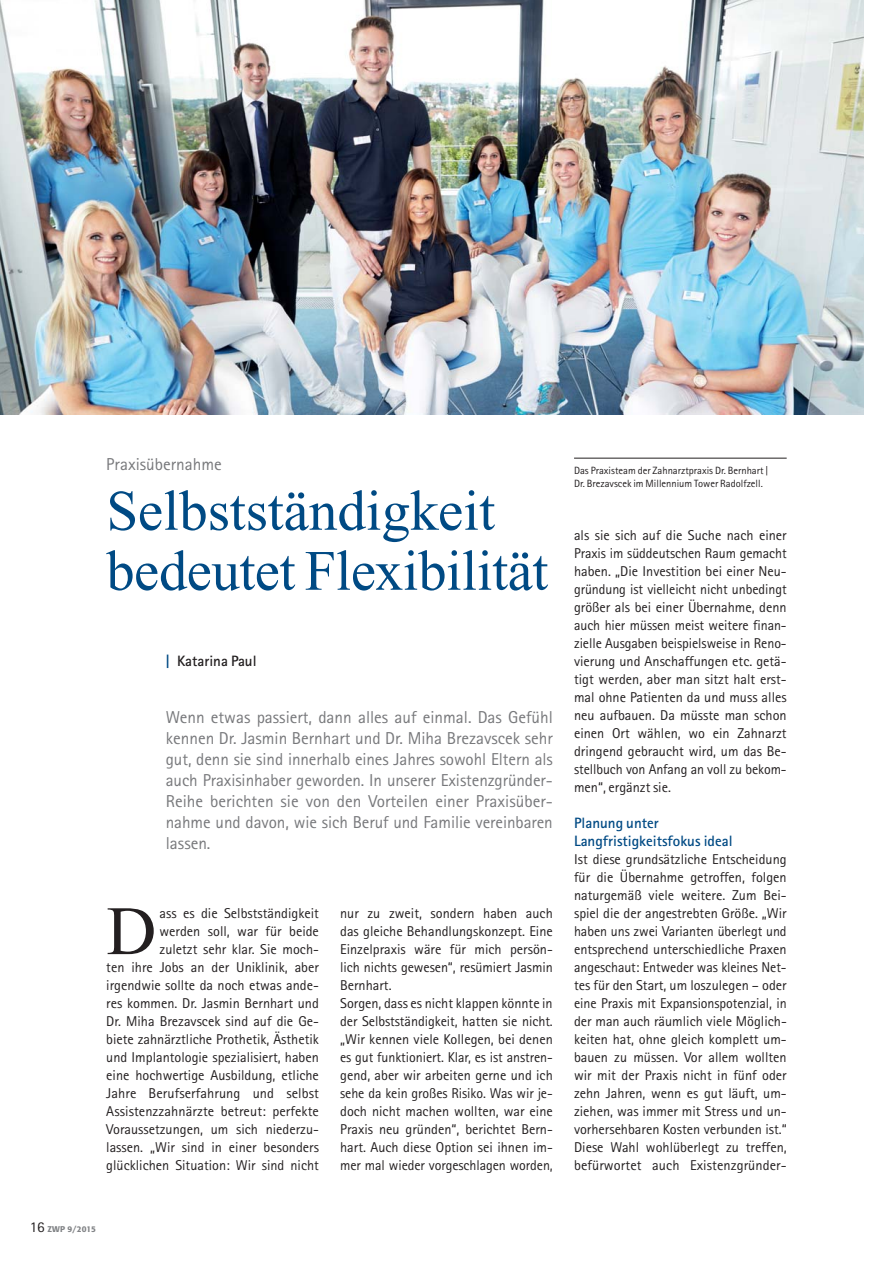
<style>
.page{position:relative;width:893px;height:1263px;background:#fff}
.page>*{position:absolute;margin:0;border:0;box-sizing:border-box;transform-origin:0 0}
.t1{font:69.15px "Times New Roman";color:#231f20}
.t2{font:57px/60px "Times New Roman";letter-spacing:-.005em;color:#004a84}
.t3{font:17.25px/21px "Rotis Sans Serif";letter-spacing:-.005em;color:#77787b;text-align:justify}
.t4{font:700 15px/18px "Rotis Sans Serif";color:#004a84}
.t5{font:700 15px "Rotis Sans Serif";color:#231f20}
.t6{font:14.25px/18px "Rotis Sans Serif";color:#231f20;text-align:justify}
.t7{font:10.5px/13.5px "Rotis Sans Serif";color:#231f20}
.t8{font:500 8.25px "Formata";letter-spacing:.005em;color:#808285}
.s1{color:#004a84}
.s2{font-family:"Rotis Sans Serif";font-weight:400;font-size:15px;color:#231f20}
</style>
<div class="page">
<img style="left:0;top:0;width:863px;height:414px">
<hr style="left:574px;top:458px;width:213px;height:1px;background:#231f20">
<p class="t3" style="left:106px;top:455px;width:117px">Praxisübernahme</p>
<h2 class="t2" style="left:106px;top:486px;width:443px">Selbstständigkeit bedeutet Flexibilität</h2>
<p class="t5" style="left:166px;top:655px;width:92px"><span class="s1">|</span> Katarina Paul</p>
<p class="t3" style="left:166px;top:708px;width:388px">Wenn etwas passiert, dann alles auf einmal. Das Gefühl kennen Dr. Jasmin Bernhart und Dr. Miha Brezavscek sehr gut, denn sie sind innerhalb eines Jahres sowohl Eltern als auch Praxisinhaber geworden. In unserer Existenzgründer-Reihe berichten sie von den Vorteilen einer Praxisüber&shy;nahme und davon, wie sich Beruf und Familie vereinbaren lassen.</p>
<p class="t6" style="left:106px;top:906px;width:214px;text-align:right">ass es die Selbstständigkeit<br>werden soll, war für beide<br>zuletzt sehr klar. Sie moch-<br>ten ihre Jobs an der Uniklinik, aber irgendwie sollte da noch etwas ande&shy;res kommen. Dr. Jasmin Bernhart und Dr. Miha Brezavscek sind auf die Ge&shy;biete zahnärztliche Prothetik, Ästhetik und Implantologie spezialisiert, haben eine hochwertige Ausbildung, etliche Jahre Berufserfahrung und selbst Assistenzzahnärzte betreut: perfekte Voraussetzungen, um sich niederzu&shy;lassen. „Wir sind in einer besonders glücklichen Situation: Wir sind nicht</p>
<p class="t6" style="left:340px;top:906px;width:214px;text-align:left">nur zu zweit, sondern haben auch das gleiche Behandlungskonzept. Eine Einzelpraxis wäre für mich persön&shy;lich nichts gewesen“, resümiert Jasmin Bernhart.<br>Sorgen, dass es nicht klappen könnte in der Selbstständigkeit, hatten sie nicht. „Wir kennen viele Kollegen, bei denen es gut funktioniert. Klar, es ist anstren&shy;gend, aber wir arbeiten gerne und ich sehe da kein großes Risiko. Was wir je&shy;doch nicht machen wollten, war eine Praxis neu gründen“, berichtet Bern&shy;hart. Auch diese Option sei ihnen im&shy;mer mal wieder vorgeschlagen worden,</p>
<h1 class="t1" style="left:106px;top:905px;width:51px">D</h1>
<p class="t8" style="left:30px;top:1225px;width:68px"><span class="s2">16</span> ZWP 9/2015</p>
<p class="t7" style="left:574px;top:464px;width:196px">Das Praxisteam der Zahnarztpraxis Dr. Bernhart |<br>Dr. Brezavscek im Millennium Tower Radolfzell.</p>
<p class="t6" style="left:574px;top:528px;width:214px">als sie sich auf die Suche nach einer Praxis im süddeutschen Raum gemacht haben. „Die Investition bei einer Neu&shy;gründung ist vielleicht nicht unbedingt größer als bei einer Übernahme, denn auch hier müssen meist weitere finan&shy;zielle Ausgaben beispielsweise in Reno&shy;vierung und Anschaffungen etc. getä&shy;tigt werden, aber man sitzt halt erst&shy;mal ohne Patienten da und muss alles neu aufbauen. Da müsste man schon einen Ort wählen, wo ein Zahnarzt dringend gebraucht wird, um das Be&shy;stellbuch von Anfang an voll zu bekom&shy;men“, ergänzt sie.</p>
<p class="t4" style="left:574px;top:816px;width:160px">Planung unter<br>Langfristigkeitsfokus ideal</p>
<p class="t6" style="left:574px;top:852px;width:214px">Ist diese grundsätzliche Entscheidung für die Übernahme getroffen, folgen naturgemäß viele weitere. Zum Bei&shy;spiel die der angestrebten Größe. „Wir haben uns zwei Varianten überlegt und entsprechend unterschiedliche Praxen angeschaut: Entweder was kleines Net&shy;tes für den Start, um loszulegen – oder eine Praxis mit Expansionspotenzial, in der man auch räumlich viele Möglich&shy;keiten hat, ohne gleich komplett um&shy;bauen zu müssen. Vor allem wollten wir mit der Praxis nicht in fünf oder zehn Jahren, wenn es gut läuft, um&shy;ziehen, was immer mit Stress und un&shy;vorhersehbaren Kosten verbunden ist.“ Diese Wahl wohlüberlegt zu treffen, befürwortet auch Existenzgründer-</p>
</div>
